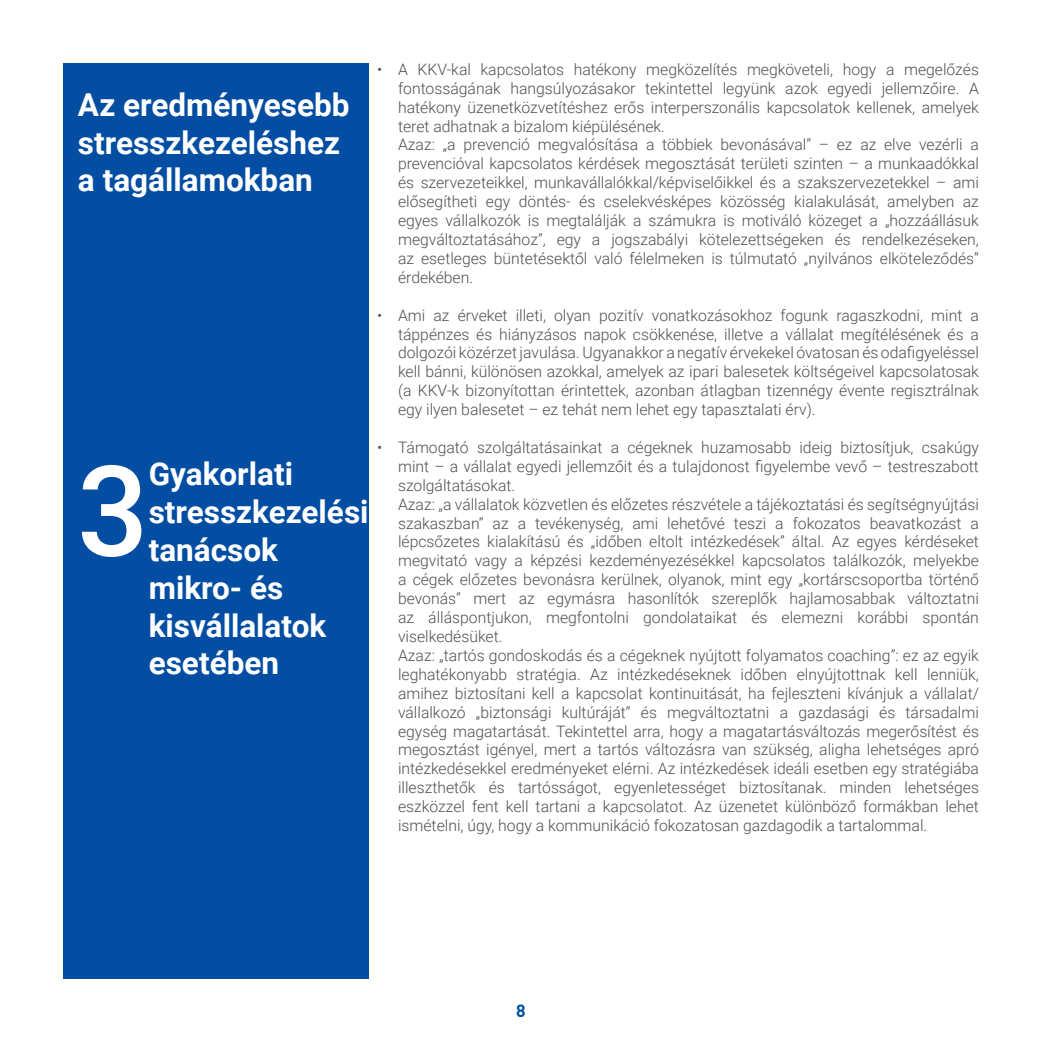
<style>
.page{position:relative;width:1042px;height:1042px;background:#fff}
.page>*{position:absolute;margin:0;border:0;box-sizing:border-box;transform-origin:0 0}
.t1{font:500 126px "Roboto";color:#fff}
.t2{font:700 31.5px/37.8px "Roboto";color:#fff}
.t3{font:700 17.5px "DIN Pro";color:#034ea2}
.t4{font:300 15.75px/18.9px "Roboto";color:#505052}
</style>
<div class="page">
<div style="left:63px;top:63px;width:305px;height:916px;background:#034ea2"></div>
<h2 class="t2" style="left:78px;top:85px;width:273px">Az eredményesebb stresszkezeléshez a tagállamokban</h2>
<h2 class="t2" style="left:149px;top:454px;width:221px">Gyakorlati stresszkezelési tanácsok mikro- és kisvállalatok esetében</h2>
<h1 class="t1" style="left:77px;top:423px;width:73px">3</h1>
<p class="t4" style="left:398px;top:59px;width:582px;text-indent:-21px">• A KKV-kal kapcsolatos hatékony megközelítés megköveteli, hogy a megelőzés fontosságának hangsúlyozásakor tekintettel legyünk azok egyedi jellemzőire. A hatékony üzenetközvetítéshez erős interperszonális kapcsolatok kellenek, amelyek teret adhatnak a bizalom kiépülésének.<br>Azaz: „a prevenció megvalósítása a többiek bevonásával” – ez az elve vezérli a prevencióval kapcsolatos kérdések megosztását területi szinten – a munkaadókkal és szervezeteikkel, munkavállalókkal/képviselőikkel és a szakszervezetekkel – ami elősegítheti egy döntés- és cselekvésképes közösség kialakulását, amelyben az egyes vállalkozók is megtalálják a számukra is motiváló közeget a „hozzáállásuk megváltoztatásához”, egy a jogszabályi kötelezettségeken és rendelkezéseken, az esetleges büntetésektől való félelmeken is túlmutató „nyilvános elköteleződés” érdekében.</p>
<p class="t4" style="left:398px;top:305px;width:582px;text-align:justify;text-indent:-21px">• Ami az érveket illeti, olyan pozitív vonatkozásokhoz fogunk ragaszkodni, mint a táppénzes és hiányzásos napok csökkenése, illetve a vállalat megítélésének és a dolgozói közérzet javulása. Ugyanakkor a negatív érvekekel óvatosan és odafigyeléssel kell bánni, különösen azokkal, amelyek az ipari balesetek költségeivel kapcsolatosak (a KKV-k bizonyítottan érintettek, azonban átlagban tizennégy évente regisztrálnak egy ilyen balesetet – ez tehát nem lehet egy tapasztalati érv).</p>
<p class="t4" style="left:398px;top:437px;width:582px;text-indent:-21px">• Támogató szolgáltatásainkat a cégeknek huzamosabb ideig biztosítjuk, csakúgy mint – a vállalat egyedi jellemzőit és a tulajdonost figyelembe vevő – testreszabott szolgáltatásokat.<br>Azaz: „a vállalatok közvetlen és előzetes részvétele a tájékoztatási és segítségnyújtási szakaszban” az a tevékenység, ami lehetővé teszi a fokozatos beavatkozást a lépcsőzetes kialakítású és „időben eltolt intézkedések” által. Az egyes kérdéseket megvitató vagy a képzési kezdeményezésékkel kapcsolatos találkozók, melyekbe a cégek előzetes bevonásra kerülnek, olyanok, mint egy „kortárscsoportba történő bevonás” mert az egymásra hasonlítók szereplők hajlamosabbak változtatni az álláspontjukon, megfontolni gondolataikat és elemezni korábbi spontán viselkedésüket.<br>Azaz: „tartós gondoskodás és a cégeknek nyújtott folyamatos coaching”: ez az egyik leghatékonyabb stratégia. Az intézkedéseknek időben elnyújtottnak kell lenniük, amihez biztosítani kell a kapcsolat kontinuitását, ha fejleszteni kívánjuk a vállalat/ vállalkozó „biztonsági kultúráját” és megváltoztatni a gazdasági és társadalmi egység magatartását. Tekintettel arra, hogy a magatartásváltozás megerősítést és megosztást igényel, mert a tartós változásra van szükség, aligha lehetséges apró intézkedésekkel eredményeket elérni. Az intézkedések ideáli esetben egy stratégiába illeszthetők és tartósságot, egyenletességet biztosítanak. minden lehetséges eszközzel fent kell tartani a kapcsolatot. Az üzenetet különböző formákban lehet ismételni, úgy, hogy a kommunikáció fokozatosan gazdagodik a tartalommal.</p>
<p class="t3" style="left:516px;top:999px;width:11px">8</p>
</div>
